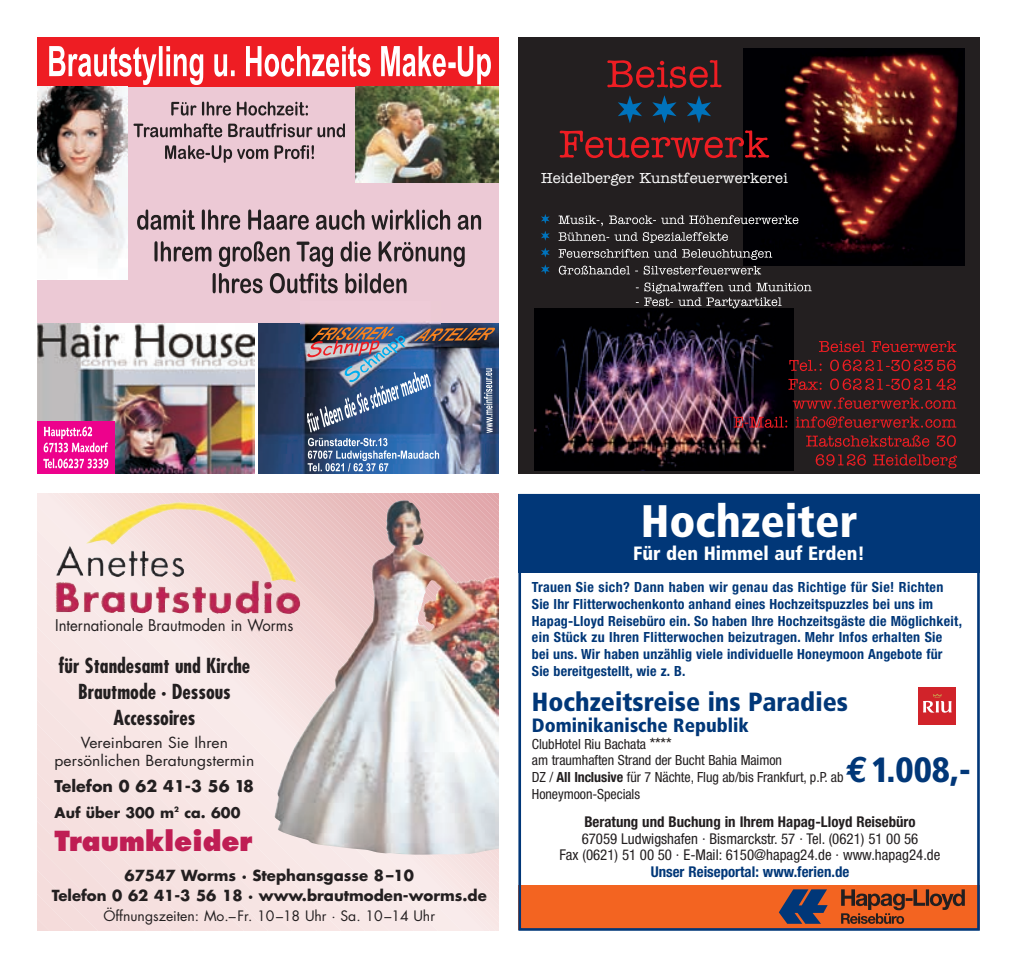
<style>
.page{position:relative;width:1017px;height:968px;background:#fff}
.page>*{position:absolute;margin:0;border:0;box-sizing:border-box;transform-origin:0 0}
.t1{font:900 condensed 45.5px "Frutiger LT";color:#fff}
.t2{font:900 condensed 35px "Frutiger LT";color:#013778}
.t3{font:26.78px "Futura Extra Bold OV YNCANB";color:#bf1e54}
.t4{font:900 condensed 26.25px "Frutiger LT";color:#013778}
.t5{font:20.12px/26.2px "Futura Condensed Bold OV XNCANB";color:#231f20;text-align:center}
.t6{font:900 condensed 19.25px "Frutiger LT";color:#013778}
.t7{font:900 condensed 19.25px "Frutiger LT";color:#fff}
.t8{font:15.75px "Futura Book OV WNCANB";color:#231f20;scale:.95 1}
.t9{font:15.75px "Futura Bold OV VNCANB";color:#231f20}
.t10{font:14.88px/16.6px "Helvetica Neue Condensed OV BRKCCB";color:#231f20;text-align:center}
.t11{font:14.88px/20.1px "Futura Bold OV VNCANB";color:#231f20;text-align:center}
.t12{font:14.88px/17.3px "Futura Book OV WNCANB";letter-spacing:.005em;color:#231f20;text-align:center;scale:1.05 1}
.t13{font:14.88px "Helvetica Neue Bold Cond OV ARKCCB";color:#231f20}
.t14{font:14.88px "Helvetica Neue Bold Cond OV ARKCCB";color:#013778}
.t15{font:500 14.53px "American Typewriter";color:#fff}
.t16{font:14.17px "Futura Bold OV VNCANB";color:#231f20}
.t17{font:14px/16.6px "Helvetica Neue Bold Cond OV ARKCCB";letter-spacing:.015em;color:#013778}
.t18{font:14px/16.6px "Helvetica Neue Condensed OV BRKCCB";letter-spacing:-.005em;color:#231f20}
.t19{font:14px "Futura Book OV WNCANB";color:#231f20}
.s1{font-size:15.75px}
.s2{font-family:"Helvetica Neue Bold Cond OV ARKCCB"}
.s3{font-family:"Euro Mono";font-weight:700;font-stretch:normal;font-size:36.75px}
</style>
<div class="page">
<img style="left:259px;top:323px;width:240px;height:151px">
<div style="left:37px;top:86px;width:461px;height:237px;background:#ecc9d5"></div>
<div style="left:37px;top:37px;width:462px;height:49px;background:#ee1d23"></div>
<img style="left:355px;top:86px;width:144px;height:96px">
<svg style="left:49px;top:46px;width:442px;height:39px"></svg>
<img style="left:37px;top:86px;width:90px;height:193px">
<svg style="left:133px;top:102px;width:212px;height:61px"></svg>
<img style="left:300px;top:322px;width:140px;height:75px">
<img style="left:37px;top:323px;width:217px;height:151px">
<svg style="left:137px;top:209px;width:344px;height:84px"></svg>
<img style="left:307px;top:327px;width:188px;height:144px">
<div style="left:37px;top:421px;width:77px;height:53px;background:#ed028c"></div>
<svg style="left:43px;top:426px;width:65px;height:42px"></svg>
<div style="left:518px;top:37px;width:462px;height:437px;background:#231f20"></div>
<img style="left:743px;top:49px;width:222px;height:216px">
<img style="left:534px;top:308px;width:260px;height:162px">
<svg style="left:618px;top:95px;width:93px;height:28px"></svg>
<svg style="left:607px;top:60px;width:114px;height:28px"></svg>
<svg style="left:560px;top:130px;width:209px;height:28px"></svg>
<svg style="left:541px;top:214px;width:9px;height:10px"></svg>
<svg style="left:559px;top:215px;width:239px;height:11px"></svg>
<svg style="left:541px;top:231px;width:9px;height:10px"></svg>
<svg style="left:559px;top:232px;width:169px;height:11px"></svg>
<svg style="left:541px;top:247px;width:9px;height:10px"></svg>
<svg style="left:559px;top:249px;width:213px;height:11px"></svg>
<svg style="left:541px;top:264px;width:9px;height:10px"></svg>
<svg style="left:559px;top:266px;width:202px;height:9px"></svg>
<svg style="left:636px;top:282px;width:176px;height:26px"></svg>
<svg style="left:819px;top:341px;width:138px;height:11px"></svg>
<svg style="left:789px;top:359px;width:167px;height:12px"></svg>
<svg style="left:788px;top:378px;width:168px;height:12px"></svg>
<svg style="left:792px;top:397px;width:164px;height:12px"></svg>
<svg style="left:734px;top:416px;width:222px;height:12px"></svg>
<svg style="left:806px;top:435px;width:150px;height:12px"></svg>
<svg style="left:816px;top:454px;width:141px;height:14px"></svg>
<svg style="left:37px;top:494px;width:455px;height:436px;background:#f5dfe0"></svg>
<img style="left:86px;top:501px;width:188px;height:81px">
<img style="left:56px;top:545px;width:128px;height:32px">
<img style="left:274px;top:500px;width:225px;height:354px">
<div style="left:518px;top:885px;width:462px;height:44px;background:#f36421"></div>
<div style="left:518px;top:494px;width:462px;height:79px;background:#013778"></div>
<div style="left:518px;top:494px;width:462px;height:436px;border:3px solid #013778"></div>
<svg style="left:779px;top:889px;width:49px;height:34px"></svg>
<svg style="left:841px;top:889px;width:124px;height:34px"></svg>
<div style="left:918px;top:686px;width:39px;height:39px;border:1px solid #fff"></div>
<div style="left:918px;top:686px;width:38px;height:38px;background:#d1232a"></div>
<svg style="left:923px;top:694px;width:29px;height:19px"></svg>
<p class="t15" style="left:541px;top:170px;width:248px">Heidelberger Kunstfeuerwerkerei</p>
<p class="t8" style="left:55px;top:615px;width:252px">Internationale Brautmoden in Worms</p>
<h3 class="t5" style="left:59px;top:652px;width:193px">für Standesamt und Kirche<br>Brautmode · Dessous<br>Accessoires</h3>
<p class="t12" style="left:55px;top:734px;width:192px">Vereinbaren Sie Ihren persönlichen Beratungstermin</p>
<p class="t9" style="left:55px;top:775px;width:201px">Telefon 0 62 41-3 56 18</p>
<p class="t16" style="left:55px;top:803px;width:187px">Auf über 300 m<sup>2</sup> ca. 600</p>
<h3 class="t3" style="left:55px;top:824px;width:199px">Traumkleider</h3>
<p class="t11" style="left:52px;top:865px;width:437px">67547 Worms · Stephansgasse 8 –10<br>Telefon 0 62 41-3 56 18 · www.brautmoden-worms.de</p>
<p class="t19" style="left:103px;top:907px;width:333px">Öffnungszeiten: Mo.–Fr. 10–18 Uhr · Sa. 10–14 Uhr</p>
<h1 class="t1" style="left:641px;top:493px;width:218px">Hochzeiter</h1>
<h3 class="t7" style="left:633px;top:542px;width:233px">Für den Himmel auf Erden!</h3>
<p class="t17" style="left:532px;top:579px;width:432px">Trauen Sie sich? Dann haben wir genau das Richtige für Sie! Richten Sie Ihr Flitterwochenkonto anhand eines Hochzeitspuzzles bei uns im Hapag-Lloyd Reisebüro ein. So haben Ihre Hochzeitsgäste die Möglichkeit, ein Stück zu Ihren Flitterwochen beizutragen. Mehr Infos erhalten Sie bei uns. Wir haben unzählig viele individuelle Honeymoon Angebote für Sie bereitgestellt, wie z. B.</p>
<h3 class="t4" style="left:532px;top:685px;width:318px">Hochzeitsreise ins Paradies</h3>
<h3 class="t6" style="left:532px;top:713px;width:218px">Dominikanische Republik</h3>
<p class="t18" style="left:532px;top:735px;width:313px">ClubHotel Riu Bachata <span class="s1">****<br></span>am traumhaften Strand der Bucht Bahia Maimon<br>DZ / <span class="s2">All Inclusive</span> für 7 Nächte, Flug ab/bis Frankfurt, p.P. ab</p>
<h2 class="t2" style="left:846px;top:748px;width:126px"><span class="s3">€</span>1.008,-</h2>
<p class="t18" style="left:532px;top:785px;width:110px">Honeymoon-Specials</p>
<p class="t13" style="left:584px;top:812px;width:333px">Beratung und Buchung in Ihrem Hapag-Lloyd Reisebüro</p>
<p class="t10" style="left:560px;top:830px;width:382px">67059 Ludwigshafen · Bismarckstr. 57 · Tel. (0621) 51 00 56<br>Fax (0621) 51 00 50 · E-Mail: 6150@hapag24.de · www.hapag24.de</p>
<p class="t14" style="left:651px;top:862px;width:200px">Unser Reiseportal: www.ferien.de</p>
</div>
